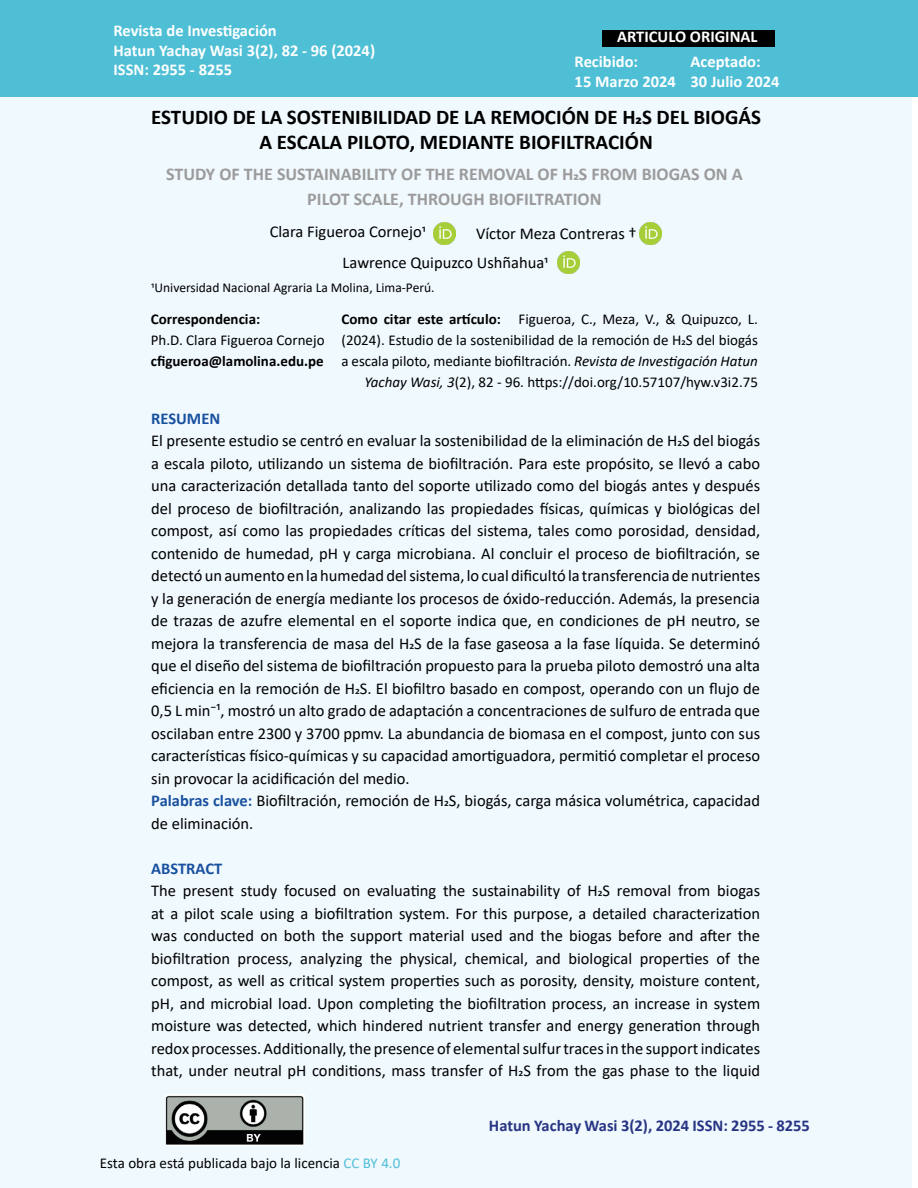
<style>
.page{position:relative;width:918px;height:1188px;background:#fff}
.page>*{position:absolute;margin:0;border:0;box-sizing:border-box;transform-origin:0 0}
.t1{font:700 21px/25.5px "Calibri";color:#000;text-align:center}
.t2{font:700 18px/25.5px "Calibri";color:#9b9b9b;text-align:center}
.t3{font:16.5px/22.5px "Calibri";color:#000}
.t4{font:700 16.5px/19.8px "Calibri";color:#fff}
.t5{font:700 16.5px "Calibri";color:#283583}
.t6{font:700 16.5px "Calibri";color:#19519f}
.t7{font:15px/21px "Calibri";color:#000;text-align:right}
.t8{font:700 15px "Calibri";color:#000}
.t9{font:13.5px "Calibri";color:#000}
.s1{font-weight:700}
.s2{font-style:italic}
.s3{font-weight:700;color:#19519f}
.s4{color:#50bfd6}
</style>
<div class="page">
<div style="left:0;top:0;width:912px;height:1188px;background:#f0f9fe"></div>
<img style="left:433px;top:222px;width:22px;height:22px">
<div style="left:0;top:0;width:918px;height:96px;background:#4fbfd6"></div>
<div style="left:602px;top:30px;width:173px;height:16px;background:#000"></div>
<img style="left:166px;top:1095px;width:139px;height:51px">
<img style="left:640px;top:222px;width:22px;height:22px">
<img style="left:557px;top:252px;width:23px;height:22px">
<p class="t4" style="left:114px;top:20px;width:263px">Revista de Investigación<br>Hatun Yachay Wasi 3(2), 82 - 96 (2024)<br>ISSN: 2955 - 8255</p>
<p class="t4" style="left:617px;top:27px;width:142px">ARTICULO ORIGINAL</p>
<p class="t4" style="left:575px;top:52px;width:103px">Recibido:<br>15 Marzo 2024</p>
<p class="t4" style="left:691px;top:52px;width:90px">Aceptado:<br>30 Julio 2024</p>
<p class="t1" style="left:151px;top:104px;width:611px">ESTUDIO DE LA SOSTENIBILIDAD DE LA REMOCIÓN DE H2S DEL BIOGÁS<br>A ESCALA PILOTO, MEDIANTE BIOFILTRACIÓN</p>
<p class="t2" style="left:166px;top:161px;width:578px">STUDY OF THE SUSTAINABILITY OF THE REMOVAL OF H2S FROM BIOGAS ON A<br>PILOT SCALE, THROUGH BIOFILTRATION</p>
<p class="t3" style="left:270px;top:220px;width:158px">Clara Figueroa Cornejo1</p>
<p class="t3" style="left:343px;top:218px;width:296px;line-height:29.1px;text-indent:133px">Víctor Meza Contreras †<br>Lawrence Quipuzco Ushñahua1</p>
<p class="t9" style="left:151px;top:278px;width:285px">1Universidad Nacional Agraria La Molina, Lima-Perú.</p>
<p class="t8" style="left:151px;top:308px;width:111px">Correspondencia:</p>
<p class="t7" style="left:151px;top:329px;width:175px">Ph.D. Clara Figueroa Cornejo</p>
<p class="t8" style="left:151px;top:350px;width:174px">cfigueroa@lamolina.edu.pe</p>
<p class="t7" style="left:342px;top:308px;width:418px"><span class="s1">Como citar este artículo:</span> Figueroa, C., Meza, V., &amp; Quipuzco, L. (2024). Estudio de la sostenibilidad de la remoción de H2S del biogás a escala piloto, mediante biofiltración. <span class="s2">Revista de Investigación Hatun Yachay Wasi, 3</span>(2), 82 - 96. https://doi.org/10.57107/hyw.v3i2.75</p>
<p class="t6" style="left:151px;top:406px;width:71px">RESUMEN</p>
<p class="t3" style="left:151px;top:429px;width:610px">El presente estudio se centró en evaluar la sostenibilidad de la eliminación de H2S del biogás a escala piloto, utilizando un sistema de biofiltración. Para este propósito, se llevó a cabo una caracterización detallada tanto del soporte utilizado como del biogás antes y después del proceso de biofiltración, analizando las propiedades físicas, químicas y biológicas del compost, así como las propiedades críticas del sistema, tales como porosidad, densidad, contenido de humedad, pH y carga microbiana. Al concluir el proceso de biofiltración, se detectó un aumento en la humedad del sistema, lo cual dificultó la transferencia de nutrientes y la generación de energía mediante los procesos de óxido-reducción. Además, la presencia de trazas de azufre elemental en el soporte indica que, en condiciones de pH neutro, se mejora la transferencia de masa del H2S de la fase gaseosa a la fase líquida. Se determinó que el diseño del sistema de biofiltración propuesto para la prueba piloto demostró una alta eficiencia en la remoción de H2S. El biofiltro basado en compost, operando con un flujo de 0,5 L min⁻¹, mostró un alto grado de adaptación a concentraciones de sulfuro de entrada que oscilaban entre 2300 y 3700 ppmv. La abundancia de biomasa en el compost, junto con sus características físico-químicas y su capacidad amortiguadora, permitió completar el proceso sin provocar la acidificación del medio.<br><span class="s3">Palabras clave:</span> Biofiltración, remoción de H2S, biogás, carga másica volumétrica, capacidad de eliminación.</p>
<p class="t6" style="left:151px;top:856px;width:73px">ABSTRACT</p>
<p class="t3" style="left:151px;top:879px;width:610px;text-align:justify">The present study focused on evaluating the sustainability of H2S removal from biogas at a pilot scale using a biofiltration system. For this purpose, a detailed characterization was conducted on both the support material used and the biogas before and after the biofiltration process, analyzing the physical, chemical, and biological properties of the compost, as well as critical system properties such as porosity, density, moisture content, pH, and microbial load. Upon completing the biofiltration process, an increase in system moisture was detected, which hindered nutrient transfer and energy generation through redox processes. Additionally, the presence of elemental sulfur traces in the support indicates that, under neutral pH conditions, mass transfer of H2S from the gas phase to the liquid</p>
<p class="t7" style="left:100px;top:1152px;width:302px">Esta obra está publicada bajo la licencia <span class="s4">CC BY 4.0</span></p>
<p class="t5" style="left:489px;top:1114px;width:323px">Hatun Yachay Wasi 3(2), 2024 ISSN: 2955 - 8255</p>
</div>
